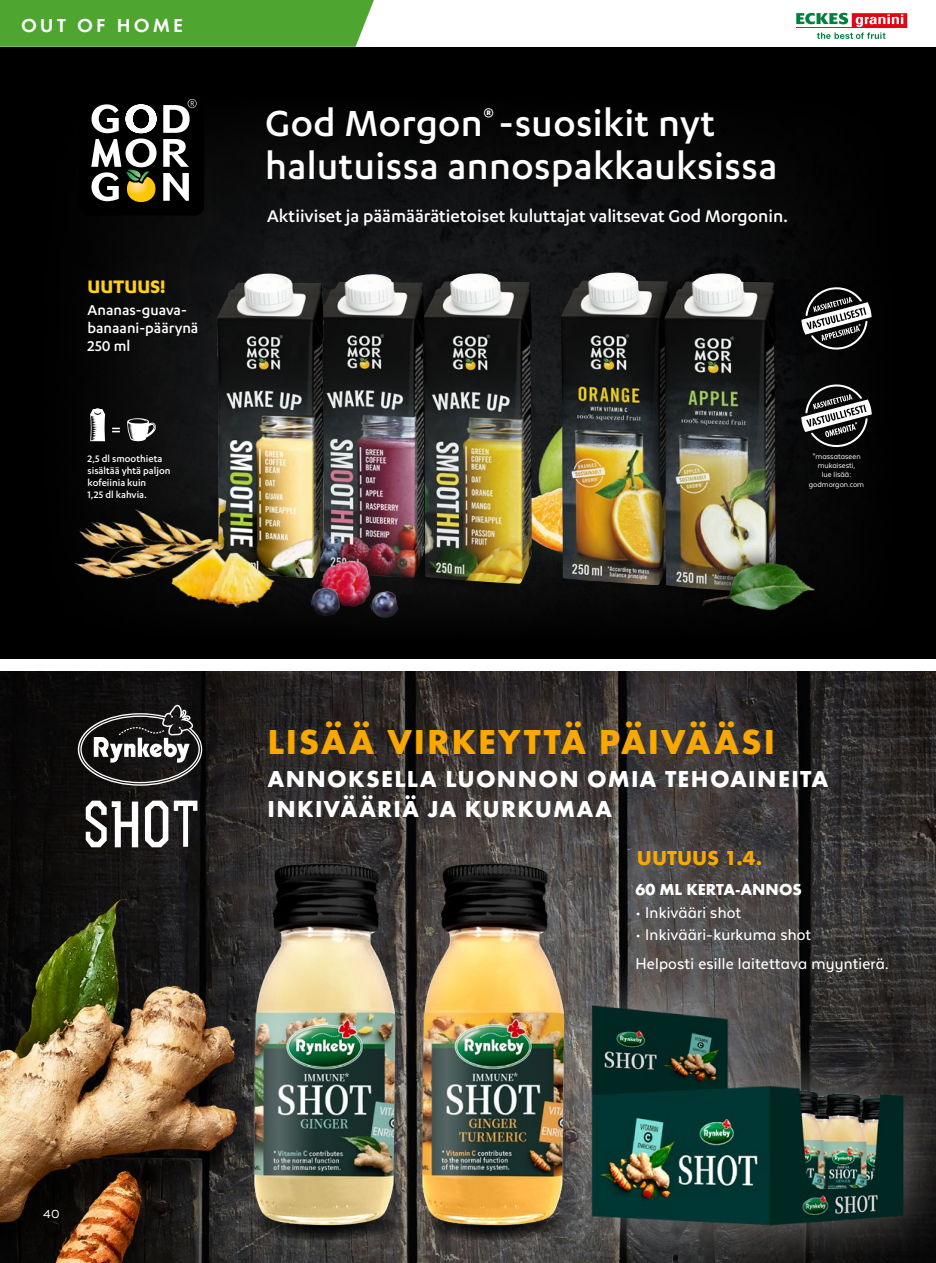
<style>
.page{position:relative;width:936px;height:1263px;background:#fff}
.page>*{position:absolute;margin:0;border:0;box-sizing:border-box;transform-origin:0 0}
.t1{font:500 42.15px/43.5px "Karbon";letter-spacing:.01em;color:#fff}
.t2{font:700 36px "Futura Round";letter-spacing:.05em;color:#f8a800}
.t3{font:700 24px/30px "Futura Round";letter-spacing:.05em;color:#fff}
.t4{font:700 21px "Futura Round";color:#f8a800}
.t5{font:700 21px "Karbon";color:#ffd11b}
.t6{font:500 19.65px "Karbon";color:#fff}
.t7{font:600 19.5px "Futura Round";letter-spacing:.16em;color:#fff}
.t8{font:500 18px/28.5px "Texta Alt";letter-spacing:.01em;color:#fff}
.t9{font:500 16.5px/18px "Karbon";color:#fff}
.t10{font:700 16.5px "Futura Round";color:#fff}
.t11{font:13.5px "Texta";color:#fff;scale:1.05 1}
.t12{font:500 10.95px/11.9px "Karbon";color:#fff}
.t13{font:8.7px/9.3px "Texta Alt";color:#fff;text-align:center}
</style>
<div class="page">
<div style="left:0;top:47px;width:935px;height:612px;background:#000"></div>
<img style="left:90px;top:140px;width:782px;height:470px">
<div style="left:79px;top:91px;width:125px;height:125px;background:#000;border-radius:10px"></div>
<svg style="left:91px;top:99px;width:106px;height:103px"></svg>
<svg style="left:801px;top:382px;width:70px;height:67px"></svg>
<svg style="left:112px;top:428px;width:8px;height:4px"></svg>
<svg style="left:127px;top:418px;width:29px;height:23px"></svg>
<svg style="left:90px;top:408px;width:15px;height:33px"></svg>
<div style="left:801px;top:284px;width:73px;height:66px;background:#000"></div>
<svg style="left:801px;top:287px;width:70px;height:65px"></svg>
<img style="left:0;top:672px;width:935px;height:591px">
<div style="left:532px;top:381px;width:29px;height:62px;background:#1c1d1f"></div>
<img style="left:74px;top:486px;width:137px;height:114px">
<img style="left:532px;top:443px;width:29px;height:129px">
<div style="left:402px;top:265px;width:127px;height:328px;background:#0f0f10"></div>
<img style="left:424px;top:273px;width:108px;height:311px">
<img style="left:561px;top:273px;width:81px;height:312px">
<div style="left:642px;top:265px;width:130px;height:337px;background:#000;opacity:.56"></div>
<img style="left:664px;top:273px;width:111px;height:319px">
<div style="left:679px;top:543px;width:139px;height:77px;background:#000;opacity:.54"></div>
<img style="left:685px;top:524px;width:151px;height:153px">
<img style="left:332px;top:274px;width:92px;height:304px">
<img style="left:211px;top:272px;width:121px;height:313px">
<img style="left:168px;top:543px;width:111px;height:67px">
<img style="left:293px;top:546px;width:119px;height:73px">
<svg style="left:78px;top:705px;width:124px;height:81px"></svg>
<svg style="left:86px;top:801px;width:52px;height:46px"></svg>
<svg style="left:145px;top:801px;width:23px;height:46px"></svg>
<svg style="left:174px;top:801px;width:23px;height:46px"></svg>
<div style="left:536px;top:953px;width:399px;height:310px;background:#fff;opacity:.4"></div>
<img style="left:505px;top:995px;width:430px;height:268px">
<img style="left:0;top:876px;width:297px;height:387px">
<img style="left:245px;top:853px;width:161px;height:389px">
<img style="left:413px;top:853px;width:161px;height:389px">
<hr style="left:935px;top:47px;width:1px;height:1216px;background:#dff2fd">
<div style="left:0;top:0;width:374px;height:47px;background:#4ea630"></div>
<svg style="left:903px;top:13px;width:4px;height:15px"></svg>
<svg style="left:796px;top:13px;width:107px;height:26px"></svg>
<p class="t7" style="left:21px;top:10px;width:163px">OUT OF HOME</p>
<p class="t5" style="left:87px;top:275px;width:79px">UUTUUS!</p>
<p class="t9" style="left:87px;top:300px;width:112px">Ananas-guava&shy;banaani-päärynä<br>250 ml</p>
<p class="t12" style="left:87px;top:452px;width:84px">2,5 dl smoothieta sisältää yhtä paljon kofeiinia kuin<br>1,25 dl kahvia.</p>
<h1 class="t1" style="left:265px;top:100px;width:514px">God Morgon<sup>®</sup> -suosikit nyt halutuissa annospakkauksissa</h1>
<p class="t6" style="left:267px;top:205px;width:522px">Aktiiviset ja päämäärätietoiset kuluttajat valitsevat God Morgonin.</p>
<p class="t13" style="left:808px;top:451px;width:57px">*massataseen mukaisesti,<br>lue lisää: godmorgon.com</p>
<h2 class="t2" style="left:267px;top:714px;width:509px">LISÄÄ VIRKEYTTÄ PÄIVÄÄSI</h2>
<h3 class="t3" style="left:267px;top:762px;width:562px">ANNOKSELLA LUONNON OMIA TEHOAINEITA<br>INKIVÄÄRIÄ JA KURKUMAA</h3>
<p class="t4" style="left:636px;top:842px;width:127px">UUTUUS 1.4.</p>
<p class="t10" style="left:635px;top:877px;width:168px">60 ML KERTA-ANNOS</p>
<p class="t8" style="left:635px;top:898px;width:107px">• Inkivääri shot</p>
<p class="t8" style="left:635px;top:920px;width:254px">• Inkivääri-kurkuma shot<br>Helposti esille laitettava myyntierä.</p>
<p class="t11" style="left:43px;top:1207px;width:17px">40</p>
</div>
